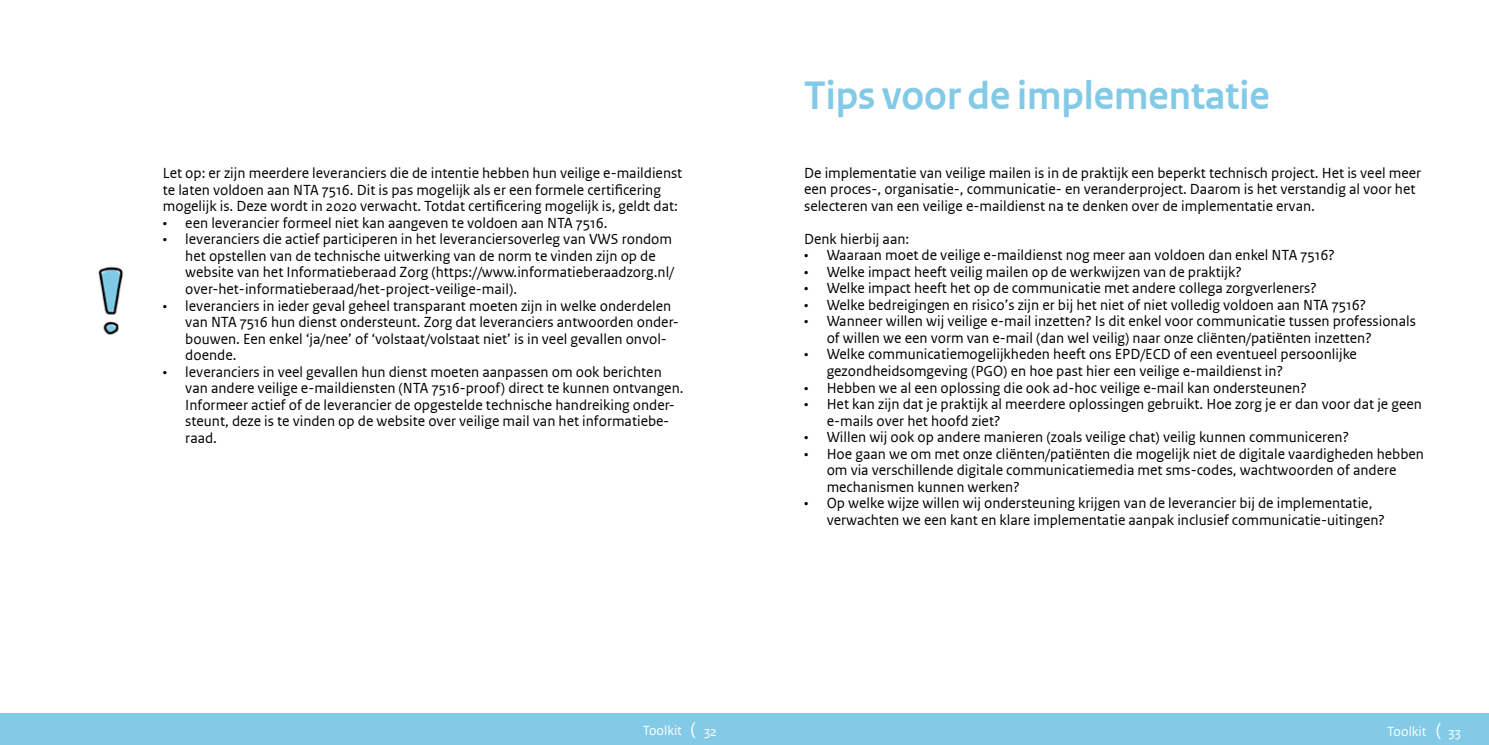
<style>
.page{position:relative;width:1489px;height:745px;background:#fff}
.page>*{position:absolute;margin:0;border:0;box-sizing:border-box;transform-origin:0 0}
.t1{font:700 40px "Rijksoverheid Sans Heading";color:#83cae7}
.t2{font:13.75px/16.5px "Rijksoverheid Sans Text";color:#000}
.t3{font:12.5px "Rijksoverheid Sans Text";color:#fff}
.s1{font-size:17.5px}
</style>
<div class="page">
<div style="left:0;top:712px;width:1488px;height:32px;background:#83cae7"></div>
<img style="left:98px;top:266px;width:25px;height:69px">
<p class="t2" style="left:163px;top:165px;width:521px">Let op: er zijn meerdere leveranciers die de intentie hebben hun veilige e-maildienst te laten voldoen aan NTA 7516. Dit is pas mogelijk als er een formele certificering mogelijk is. Deze wordt in 2020 verwacht. Totdat certificering mogelijk is, geldt dat:</p>
<p class="t2" style="left:163px;top:214px;width:446px">• een leverancier formeel niet kan aangeven te voldoen aan NTA 7516.</p>
<p class="t2" style="left:185px;top:231px;width:490px;text-indent:-22px">• leveranciers die actief participeren in het leveranciersoverleg van VWS rondom het opstellen van de technische uitwerking van de norm te vinden zijn op de website van het Informatieberaad Zorg (https://www.informatieberaadzorg.nl/ over-het-informatieberaad/het-project-veilige-mail).</p>
<p class="t2" style="left:185px;top:297px;width:495px;text-indent:-22px">• leveranciers in ieder geval geheel transparant moeten zijn in welke onderdelen van NTA 7516 hun dienst ondersteunt. Zorg dat leveranciers antwoorden onder&shy;bouwen. Een enkel ‘ja/nee’ of ‘volstaat/volstaat niet’ is in veel gevallen onvol&shy;doende.</p>
<p class="t2" style="left:185px;top:363px;width:499px;text-indent:-22px">• leveranciers in veel gevallen hun dienst moeten aanpassen om ook berichten van andere veilige e-maildiensten (NTA 7516-proof) direct te kunnen ontvangen.<br>Informeer actief of de leverancier de opgestelde technische handreiking onder&shy;steunt, deze is te vinden op de website over veilige mail van het informatiebe&shy;raad.</p>
<h1 class="t1" style="left:804px;top:72px;width:467px">Tips voor de implementatie</h1>
<p class="t2" style="left:804px;top:164px;width:618px">De implementatie van veilige mailen is in de praktijk een beperkt technisch project. Het is veel meer een proces-, organisatie-, communicatie- en veranderproject. Daarom is het verstandig al voor het selecteren van een veilige e-maildienst na te denken over de implementatie ervan.</p>
<p class="t2" style="left:804px;top:230px;width:107px">Denk hierbij aan:</p>
<p class="t2" style="left:804px;top:247px;width:532px">• Waaraan moet de veilige e-maildienst nog meer aan voldoen dan enkel NTA 7516?</p>
<p class="t2" style="left:804px;top:263px;width:439px">• Welke impact heeft veilig mailen op de werkwijzen van de praktijk?</p>
<p class="t2" style="left:804px;top:280px;width:514px">• Welke impact heeft het op de communicatie met andere collega zorgverleners?</p>
<p class="t2" style="left:804px;top:296px;width:563px">• Welke bedreigingen en risico’s zijn er bij het niet of niet volledig voldoen aan NTA 7516?</p>
<p class="t2" style="left:826px;top:313px;width:590px;text-indent:-22px">• Wanneer willen wij veilige e-mail inzetten? Is dit enkel voor communicatie tussen professionals of willen we een vorm van e-mail (dan wel veilig) naar onze cliënten/patiënten inzetten?</p>
<p class="t2" style="left:826px;top:346px;width:531px;text-indent:-22px">• Welke communicatiemogelijkheden heeft ons EPD/ECD of een eventueel persoonlijke gezondheidsomgeving (PGO) en hoe past hier een veilige e-maildienst in?</p>
<p class="t2" style="left:804px;top:379px;width:504px">• Hebben we al een oplossing die ook ad-hoc veilige e-mail kan ondersteunen?</p>
<p class="t2" style="left:826px;top:395px;width:596px;text-indent:-22px">• Het kan zijn dat je praktijk al meerdere oplossingen gebruikt. Hoe zorg je er dan voor dat je geen e-mails over het hoofd ziet?</p>
<p class="t2" style="left:804px;top:428px;width:546px">• Willen wij ook op andere manieren (zoals veilige chat) veilig kunnen communiceren?</p>
<p class="t2" style="left:826px;top:445px;width:599px;text-indent:-22px">• Hoe gaan we om met onze cliënten/patiënten die mogelijk niet de digitale vaardigheden hebben om via verschillende digitale communicatiemedia met sms-codes, wachtwoorden of andere mechanismen kunnen werken?</p>
<p class="t2" style="left:826px;top:494px;width:559px;text-indent:-22px">• Op welke wijze willen wij ondersteuning krijgen van de leverancier bij de implementatie, verwachten we een kant en klare implementatie aanpak inclusief communicatie-uitingen?</p>
<p class="t3" style="left:642px;top:722px;width:76px">Toolkit <span class="s1">(</span> 32</p>
<p class="t3" style="left:1386px;top:723px;width:56px">Toolkit <span class="s1">(</span></p>
<p class="t3" style="left:1448px;top:724px;width:14px">33</p>
</div>
